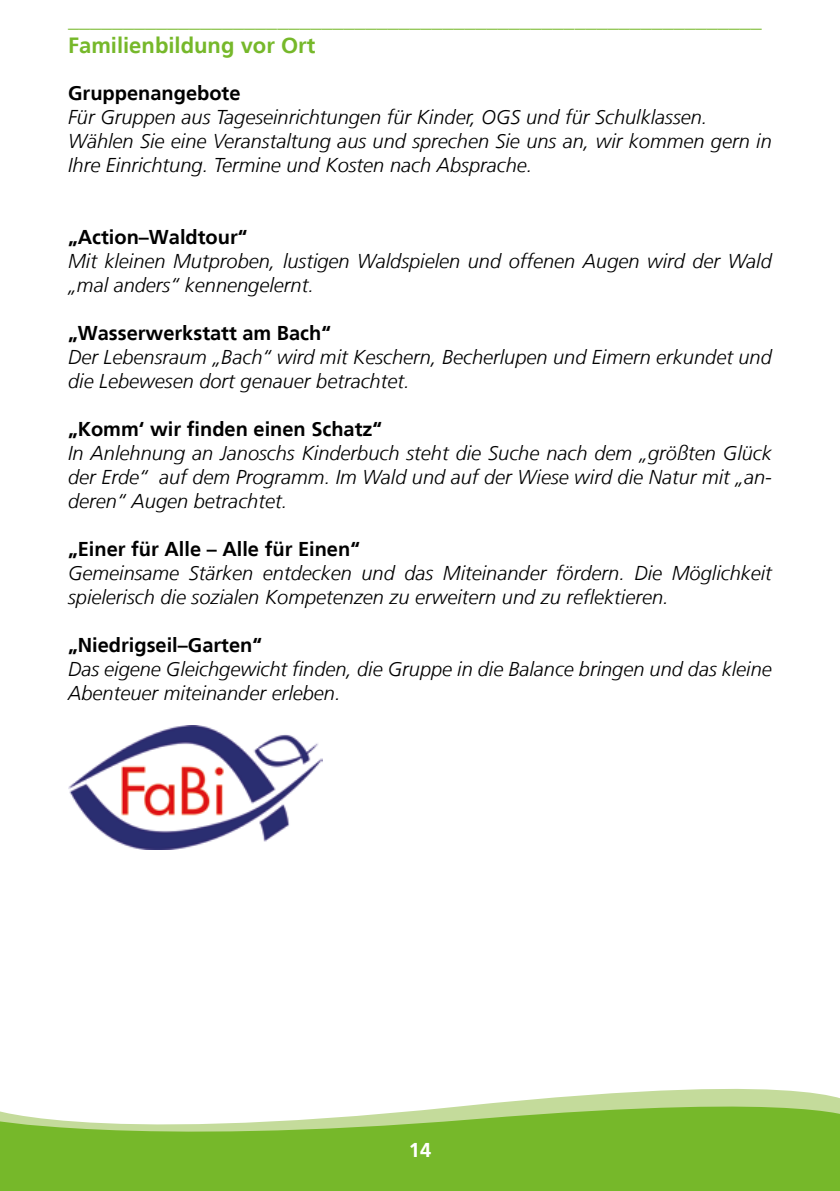
<style>
.page{position:relative;width:840px;height:1191px;background:#fff}
.page>*{position:absolute;margin:0;border:0;box-sizing:border-box;transform-origin:0 0}
.t1{font:700 22px/26.4px "Frutiger LT";color:#76b82a}
.t2{font:italic 300 20px/24px "Frutiger LT";color:#000}
.t3{font:700 20px "Frutiger LT";color:#000}
.t4{font:700 20px "Frutiger LT";color:#fff}
</style>
<div class="page">
<svg style="left:0;top:1091px;width:839px;height:100px;fill:#76b82a"></svg>
<img style="left:68px;top:726px;width:254px;height:123px">
<p class="t1" style="left:68px;top:6px;width:694px">_______________________________________________________________<br>Familienbildung vor Ort</p>
<p class="t3" style="left:68px;top:81px;width:174px">Gruppenangebote</p>
<p class="t2" style="left:68px;top:105px;width:704px">Für Gruppen aus Tageseinrichtungen für Kinder, OGS und für Schulklassen.<br>Wählen Sie eine Veranstaltung aus und sprechen Sie uns an, wir kommen gern in<br>Ihre Einrichtung. Termine und Kosten nach Absprache.</p>
<p class="t3" style="left:68px;top:225px;width:181px">„Action–Waldtour“</p>
<p class="t2" style="left:68px;top:249px;width:704px">Mit kleinen Mutproben, lustigen Waldspielen und offenen Augen wird der Wald „mal anders“ kennengelernt.</p>
<p class="t3" style="left:68px;top:321px;width:264px">„Wasserwerkstatt am Bach“</p>
<p class="t2" style="left:68px;top:345px;width:704px">Der Lebensraum „Bach“ wird mit Keschern, Becherlupen und Eimern erkundet und die Lebewesen dort genauer betrachtet.</p>
<p class="t3" style="left:68px;top:417px;width:315px">„Komm‘ wir finden einen Schatz“</p>
<p class="t2" style="left:68px;top:441px;width:705px;text-align:justify">In Anlehnung an Janoschs Kinderbuch steht die Suche nach dem „größten Glück der Erde“ auf dem Programm. Im Wald und auf der Wiese wird die Natur mit „an&shy;deren“ Augen betrachtet.</p>
<p class="t3" style="left:68px;top:537px;width:293px">„Einer für Alle – Alle für Einen“</p>
<p class="t2" style="left:68px;top:561px;width:705px">Gemeinsame Stärken entdecken und das Miteinander fördern. Die Möglichkeit spielerisch die sozialen Kompetenzen zu erweitern und zu reflektieren.</p>
<p class="t3" style="left:68px;top:633px;width:195px">„Niedrigseil–Garten“</p>
<p class="t2" style="left:68px;top:657px;width:704px">Das eigene Gleichgewicht finden, die Gruppe in die Balance bringen und das kleine<br>Abenteuer miteinander erleben.</p>
<p class="t4" style="left:408px;top:1138px;width:24px">14</p>
</div>
